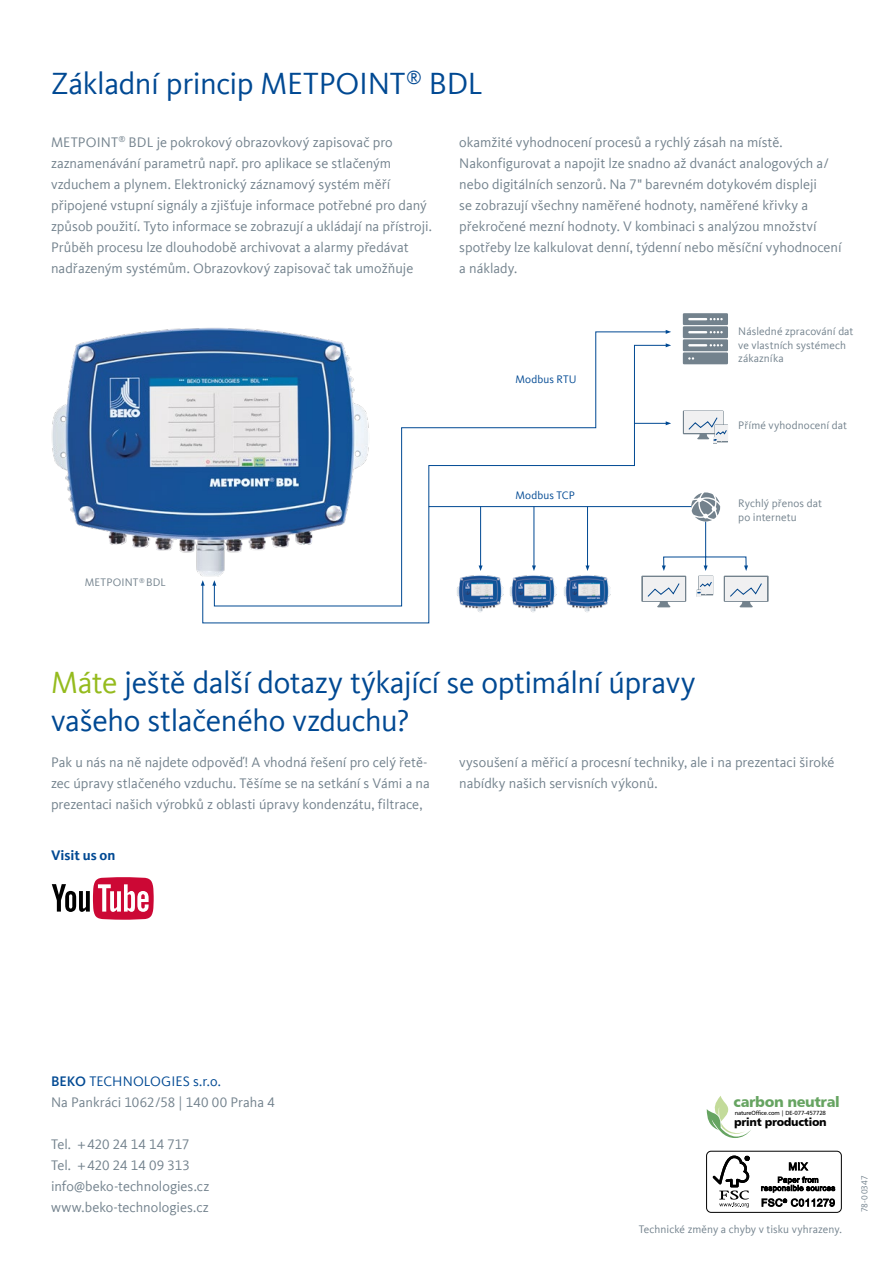
<style>
.page{position:relative;width:893px;height:1263px;background:#fff}
.page>*{position:absolute;margin:0;border:0;box-sizing:border-box;transform-origin:0 0}
.t1{font:31.5px/37.8px "Kievit Offc Pro";letter-spacing:-.015em;color:#004993}
.t2{font:14.7px "Humanist 777 BT Black B";letter-spacing:-.03em;color:#66a461}
.t3{font:14.25px/21px "Kievit Offc Pro";color:#73828d}
.t4{font:700 14.25px "Kievit Offc Pro";color:#004993}
.t5{font:11.25px/13.5px "Kievit Offc Pro";letter-spacing:.01em;color:#73828d}
.t6{font:11.25px "Kievit Offc Pro";letter-spacing:.015em;color:#004993}
.t7{font:11.25px "Humanist 777 BT Black B";letter-spacing:-.035em;color:#000}
.t8{font:9px "Kievit Offc Pro";letter-spacing:.01em;color:#73828d}
.t9{font:6px "Humanist 777 BT Roman B";letter-spacing:-.03em;color:#000}
.s1{color:#95bb1e}
.s2{font-weight:500;color:#004993}
.s3{color:#004993}
</style>
<div class="page">
<img style="left:52px;top:327px;width:218px;height:259px">
<svg style="left:214px;top:331px;width:214px;height:175px"></svg>
<svg style="left:202px;top:506px;width:468px;height:118px"></svg>
<svg style="left:201px;top:580px;width:4px;height:6px"></svg>
<img style="left:456px;top:607px;width:49px;height:7px">
<img style="left:509px;top:607px;width:49px;height:7px">
<img style="left:563px;top:607px;width:49px;height:7px">
<svg style="left:428px;top:313px;width:341px;height:294px"></svg>
<svg style="left:707px;top:1096px;width:44px;height:42px"></svg>
<div style="left:706px;top:1151px;width:136px;height:62px;border:1px solid #000;border-radius:5px"></div>
<svg style="left:713px;top:1155px;width:37px;height:52px"></svg>
<svg style="left:761px;top:1162px;width:74px;height:30px"></svg>
<svg style="left:762px;top:1198px;width:73px;height:9px"></svg>
<svg style="left:52px;top:877px;width:102px;height:43px"></svg>
<h1 class="t1" style="left:51px;top:64px;width:433px">Základní princip METPOINT<sup>®</sup> BDL</h1>
<p class="t3" style="left:51px;top:132px;width:382px">METPOINT<sup>®</sup> BDL je pokrokový obrazovkový zapisovač pro zaznamenávání parametrů např. pro aplikace se stlačeným vzduchem a plynem. Elektronický záznamový systém měří připojené vstupní signály a zjišťuje informace potřebné pro daný způsob použití. Tyto informace se zobrazují a ukládají na přístroji.<br>Průběh procesu lze dlouhodobě archivovat a alarmy předávat nadřazeným systémům. Obrazovkový zapisovač tak umožňuje</p>
<p class="t3" style="left:459px;top:132px;width:384px">okamžité vyhodnocení procesů a rychlý zásah na místě.<br>Nakonfigurovat a napojit lze snadno až dvanáct analogových a/ nebo digitálních senzorů. Na 7" barevném dotykovém displeji<br>se zobrazují všechny naměřené hodnoty, naměřené křivky a překročené mezní hodnoty. V kombinaci s analýzou množství spotřeby lze kalkulovat denní, týdenní nebo měsíční vyhodnocení a náklady.</p>
<p class="t5" style="left:85px;top:576px;width:83px">METPOINT<sup>®</sup> BDL</p>
<p class="t6" style="left:515px;top:373px;width:63px">Modbus RTU</p>
<p class="t6" style="left:515px;top:488px;width:61px">Modbus TCP</p>
<p class="t5" style="left:738px;top:324px;width:117px">Následné zpracování dat ve vlastních systémech zákazníka</p>
<p class="t5" style="left:738px;top:419px;width:110px">Přímé vyhodnocení dat</p>
<p class="t5" style="left:738px;top:496px;width:85px">Rychlý přenos dat po internetu</p>
<h1 class="t1" style="left:51px;top:663px;width:646px"><span class="s1">Máte</span> ještě další dotazy týkající se optimální úpravy vašeho stlačeného vzduchu?</h1>
<p class="t3" style="left:51px;top:751px;width:380px">Pak u nás na ně najdete odpověď! A vhodná řešení pro celý řetě&shy;zec úpravy stlačeného vzduchu. Těšíme se na setkání s Vámi a na prezentaci našich výrobků z oblasti úpravy kondenzátu, filtrace,</p>
<p class="t3" style="left:459px;top:751px;width:377px">vysoušení a měřicí a procesní techniky, ale i na prezentaci široké nabídky našich servisních výkonů.</p>
<p class="t4" style="left:51px;top:847px;width:66px">Visit us on</p>
<p class="t3" style="left:51px;top:1071px;width:225px"><span class="s2">BEKO</span> <span class="s3">TECHNOLOGIES s.r.o.<br></span>Na Pankráci 1062/58 | 140 00 Praha 4</p>
<p class="t3" style="left:51px;top:1134px;width:160px">Tel. +420 24 14 14 717<br>Tel. +420 24 14 09 313 info@beko-technologies.cz www.beko-technologies.cz</p>
<p class="t2" style="left:733px;top:1092px;width:108px">carbon neutral</p>
<p class="t9" style="left:735px;top:1109px;width:93px">natureOffice.com | DE-077-457728</p>
<p class="t7" style="left:734px;top:1115px;width:94px">print production</p>
<p class="t5" style="left:639px;top:1222px;width:205px">Technické změny a chyby v tisku vyhrazeny.</p>
<p class="t8" style="left:859px;top:1212px;width:39px;rotate:-90deg">78-00347</p>
</div>
